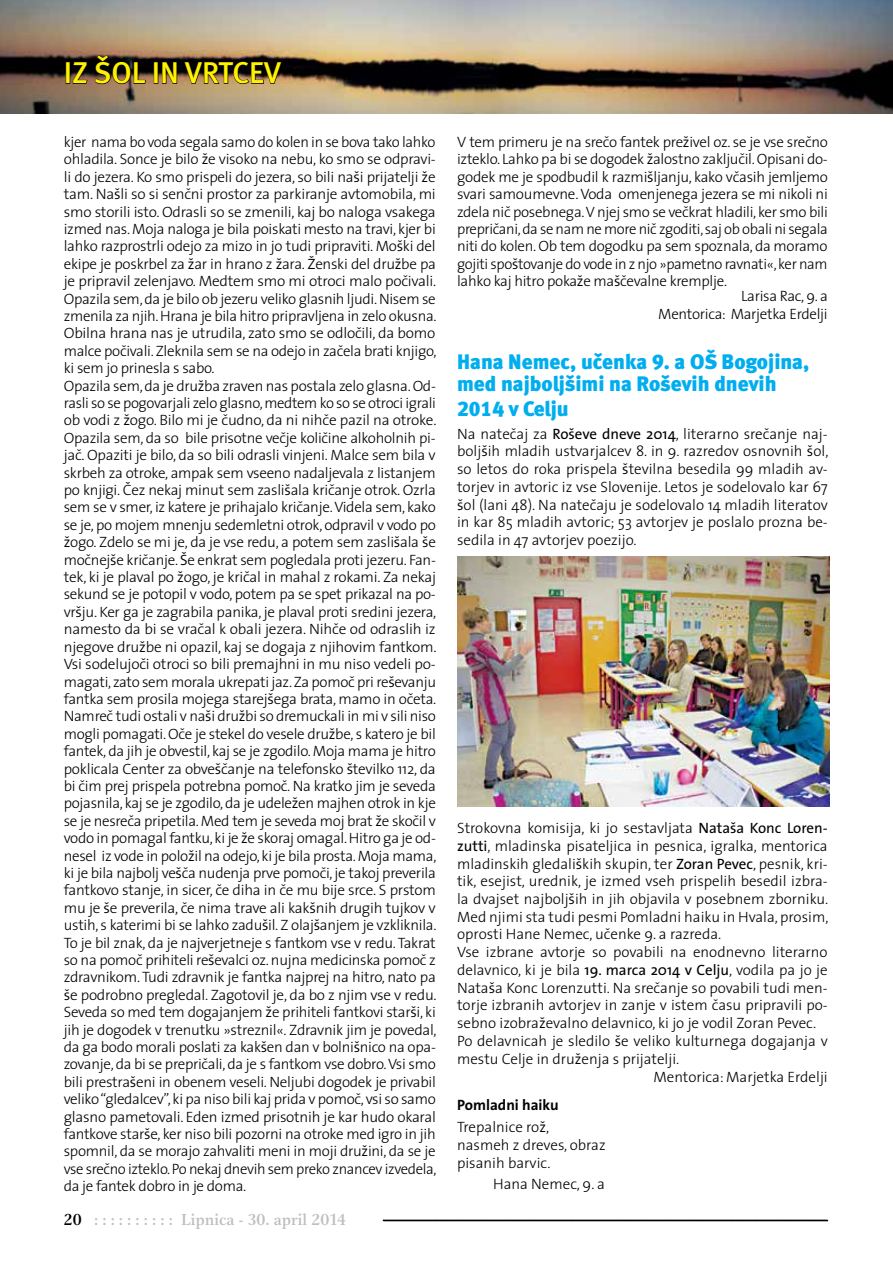
<style>
.page{position:relative;width:893px;height:1263px;background:#fff}
.page>*{position:absolute;margin:0;border:0;box-sizing:border-box;transform-origin:0 0}
.t1{font:30px "Meta Medium CE";color:#fff200}
.t2{font:21px/22.5px "Meta Black CELF";color:#00aeef}
.t3{font:500 16.5px "Gamma Itc TEE";color:#bcbec0}
.t4{font:300 15px/17.4px "The Sans OT";letter-spacing:-.02em;color:#000;text-align:justify}
.t5{font:300 15px/18px "The Sans OT";color:#000}
.t6{font:700 15px "The Sans OT";color:#000}
.s1{font-weight:400}
.s2{color:#000}
</style>
<div class="page">
<img style="left:0;top:0;width:893px;height:114px">
<div style="left:66px;top:62px;width:4px;height:22px;border:1px solid #000"></div>
<svg style="left:72px;top:62px;width:16px;height:22px"></svg>
<svg style="left:94px;top:55px;width:52px;height:29px;background:#2e221b"></svg>
<div style="left:154px;top:62px;width:4px;height:22px;border:1px solid #000"></div>
<svg style="left:162px;top:0;width:15px;height:84px"></svg>
<svg style="left:184px;top:61px;width:98px;height:25px;background:#453526"></svg>
<svg style="left:382px;top:1219px;width:446px;height:2px"></svg>
<img style="left:457px;top:556px;width:372px;height:251px">
<h1 class="t1" style="left:64px;top:54px;width:219px">IZ ŠOL IN VRTCEV</h1>
<p class="t4" style="left:64px;top:133px;width:374px;text-align:left">kjer nama bo voda segala samo do kolen in se bova tako lahko ohladila. Sonce je bilo že visoko na nebu, ko smo se odpravi&shy;li do jezera. Ko smo prispeli do jezera, so bili naši prijatelji že tam. Našli so si senčni prostor za parkiranje avtomobila, mi smo storili isto. Odrasli so se zmenili, kaj bo naloga vsakega izmed nas. Moja naloga je bila poiskati mesto na travi, kjer bi lahko razprostrli odejo za mizo in jo tudi pripraviti. Moški del ekipe je poskrbel za žar in hrano z žara. Ženski del družbe pa je pripravil zelenjavo. Medtem smo mi otroci malo počivali.<br>Opazila sem, da je bilo ob jezeru veliko glasnih ljudi. Nisem se zmenila za njih. Hrana je bila hitro pripravljena in zelo okusna.<br>Obilna hrana nas je utrudila, zato smo se odločili, da bomo malce počivali. Zleknila sem se na odejo in začela brati knjigo, ki sem jo prinesla s sabo.<br>Opazila sem, da je družba zraven nas postala zelo glasna. Od&shy;rasli so se pogovarjali zelo glasno, medtem ko so se otroci igrali ob vodi z žogo. Bilo mi je čudno, da ni nihče pazil na otroke.<br>Opazila sem, da so bile prisotne večje količine alkoholnih pi&shy;jač. Opaziti je bilo, da so bili odrasli vinjeni. Malce sem bila v skrbeh za otroke, ampak sem vseeno nadaljevala z listanjem po knjigi. Čez nekaj minut sem zaslišala kričanje otrok. Ozrla sem se v smer, iz katere je prihajalo kričanje. Videla sem, kako se je, po mojem mnenju sedemletni otrok, odpravil v vodo po žogo. Zdelo se mi je, da je vse redu, a potem sem zaslišala še močnejše kričanje. Še enkrat sem pogledala proti jezeru. Fan&shy;tek, ki je plaval po žogo, je kričal in mahal z rokami. Za nekaj sekund se je potopil v vodo, potem pa se spet prikazal na po&shy;vršju. Ker ga je zagrabila panika, je plaval proti sredini jezera, namesto da bi se vračal k obali jezera. Nihče od odraslih iz njegove družbe ni opazil, kaj se dogaja z njihovim fantkom.<br>Vsi sodelujoči otroci so bili premajhni in mu niso vedeli po&shy;magati, zato sem morala ukrepati jaz. Za pomoč pri reševanju fantka sem prosila mojega starejšega brata, mamo in očeta.<br>Namreč tudi ostali v naši družbi so dremuckali in mi v sili niso mogli pomagati. Oče je stekel do vesele družbe, s katero je bil fantek, da jih je obvestil, kaj se je zgodilo. Moja mama je hitro poklicala Center za obveščanje na telefonsko številko 112, da bi čim prej prispela potrebna pomoč. Na kratko jim je seveda pojasnila, kaj se je zgodilo, da je udeležen majhen otrok in kje se je nesreča pripetila. Med tem je seveda moj brat že skočil v vodo in pomagal fantku, ki je že skoraj omagal. Hitro ga je od&shy;nesel iz vode in položil na odejo, ki je bila prosta. Moja mama, ki je bila najbolj vešča nudenja prve pomoči, je takoj preverila fantkovo stanje, in sicer, če diha in če mu bije srce. S prstom mu je še preverila, če nima trave ali kakšnih drugih tujkov v ustih, s katerimi bi se lahko zadušil. Z olajšanjem je vzkliknila.<br>To je bil znak, da je najverjetneje s fantkom vse v redu. Takrat so na pomoč prihiteli reševalci oz. nujna medicinska pomoč z zdravnikom. Tudi zdravnik je fantka najprej na hitro, nato pa še podrobno pregledal. Zagotovil je, da bo z njim vse v redu.<br>Seveda so med tem dogajanjem že prihiteli fantkovi starši, ki jih je dogodek v trenutku »streznil«. Zdravnik jim je povedal, da ga bodo morali poslati za kakšen dan v bolnišnico na opa&shy;zovanje, da bi se prepričali, da je s fantkom vse dobro. Vsi smo bili prestrašeni in obenem veseli. Neljubi dogodek je privabil veliko “gledalcev”, ki pa niso bili kaj prida v pomoč, vsi so samo glasno pametovali. Eden izmed prisotnih je kar hudo okaral fantkove starše, ker niso bili pozorni na otroke med igro in jih spomnil, da se morajo zahvaliti meni in moji družini, da se je vse srečno izteklo. Po nekaj dnevih sem preko znancev izvedela, da je fantek dobro in je doma.</p>
<p class="t4" style="left:457px;top:133px;width:372px">V tem primeru je na srečo fantek preživel oz. se je vse srečno izteklo. Lahko pa bi se dogodek žalostno zaključil. Opisani do&shy;godek me je spodbudil k razmišljanju, kako včasih jemljemo svari samoumevne. Voda omenjenega jezera se mi nikoli ni zdela nič posebnega. V njej smo se večkrat hladili, ker smo bili prepričani, da se nam ne more nič zgoditi, saj ob obali ni segala niti do kolen. Ob tem dogodku pa sem spoznala, da moramo gojiti spoštovanje do vode in z njo »pametno ravnati«, ker nam lahko kaj hitro pokaže maščevalne kremplje.</p>
<p class="t4" style="left:658px;top:287px;width:171px;line-height:18px;text-align:right">Larisa Rac, 9. a<br>Mentorica: Marjetka Erdelji</p>
<h2 class="t2" style="left:457px;top:350px;width:354px">Hana Nemec, učenka 9. a OŠ Bogojina, med najboljšimi na Roševih dnevih</h2>
<h2 class="t2" style="left:457px;top:398px;width:113px">2014 v Celju</h2>
<p class="t4" style="left:457px;top:424px;width:373px">Na natečaj za <span class="s1">Roševe dneve 2014</span>, literarno srečanje naj&shy;boljših mladih ustvarjalcev 8. in 9. razredov osnovnih šol, so letos do roka prispela številna besedila 99 mladih av&shy;torjev in avtoric iz vse Slovenije. Letos je sodelovalo kar 67 šol (lani 48). Na natečaju je sodelovalo 14 mladih literatov in kar 85 mladih avtoric; 53 avtorjev je poslalo prozna be&shy;sedila in 47 avtorjev poezijo.</p>
<p class="t5" style="left:457px;top:819px;width:372px">Strokovna komisija, ki jo sestavljata <span class="s1">Nataša Konc Loren-</span></p>
<p class="t5" style="left:457px;top:836px;width:372px"><span class="s1">zutti</span>, mladinska pisateljica in pesnica, igralka, mentorica</p>
<p class="t5" style="left:457px;top:854px;width:372px">mladinskih gledaliških skupin, ter <span class="s1">Zoran Pevec</span>, pesnik, kri-</p>
<p class="t5" style="left:457px;top:872px;width:372px">tik, esejist, urednik, je izmed vseh prispelih besedil izbra-</p>
<p class="t5" style="left:457px;top:889px;width:373px">la dvajset najboljših in jih objavila v posebnem zborniku.</p>
<p class="t5" style="left:457px;top:907px;width:373px">Med njimi sta tudi pesmi Pomladni haiku in Hvala, prosim,</p>
<p class="t5" style="left:457px;top:925px;width:266px">oprosti Hane Nemec, učenke 9. a razreda.</p>
<p class="t5" style="left:457px;top:943px;width:372px">Vse izbrane avtorje so povabili na enodnevno literarno</p>
<p class="t5" style="left:457px;top:960px;width:372px">delavnico, ki je bila <span class="s1">19. marca 2014 v Celju</span>, vodila pa jo je</p>
<p class="t5" style="left:457px;top:978px;width:372px">Nataša Konc Lorenzutti. Na srečanje so povabili tudi men-</p>
<p class="t5" style="left:457px;top:996px;width:372px">torje izbranih avtorjev in zanje v istem času pripravili po-</p>
<p class="t5" style="left:457px;top:1013px;width:361px">sebno izobraževalno delavnico, ki jo je vodil Zoran Pevec.</p>
<p class="t5" style="left:457px;top:1031px;width:372px">Po delavnicah je sledilo še veliko kulturnega dogajanja v</p>
<p class="t5" style="left:457px;top:1049px;width:224px">mestu Celje in druženja s prijatelji.</p>
<p class="t5" style="left:653px;top:1067px;width:176px">Mentorica: Marjetka Erdelji</p>
<p class="t6" style="left:457px;top:1092px;width:103px">Pomladni haiku</p>
<p class="t5" style="left:457px;top:1118px;width:150px">Trepalnice rož,<br>nasmeh z dreves, obraz pisanih barvic.</p>
<p class="t5" style="left:493px;top:1174px;width:113px">Hana Nemec, 9. a</p>
<p class="t3" style="left:64px;top:1209px;width:284px"><span class="s2">20</span> : : : : : : : : : : Lipnica - 30. april 2014</p>
</div>
